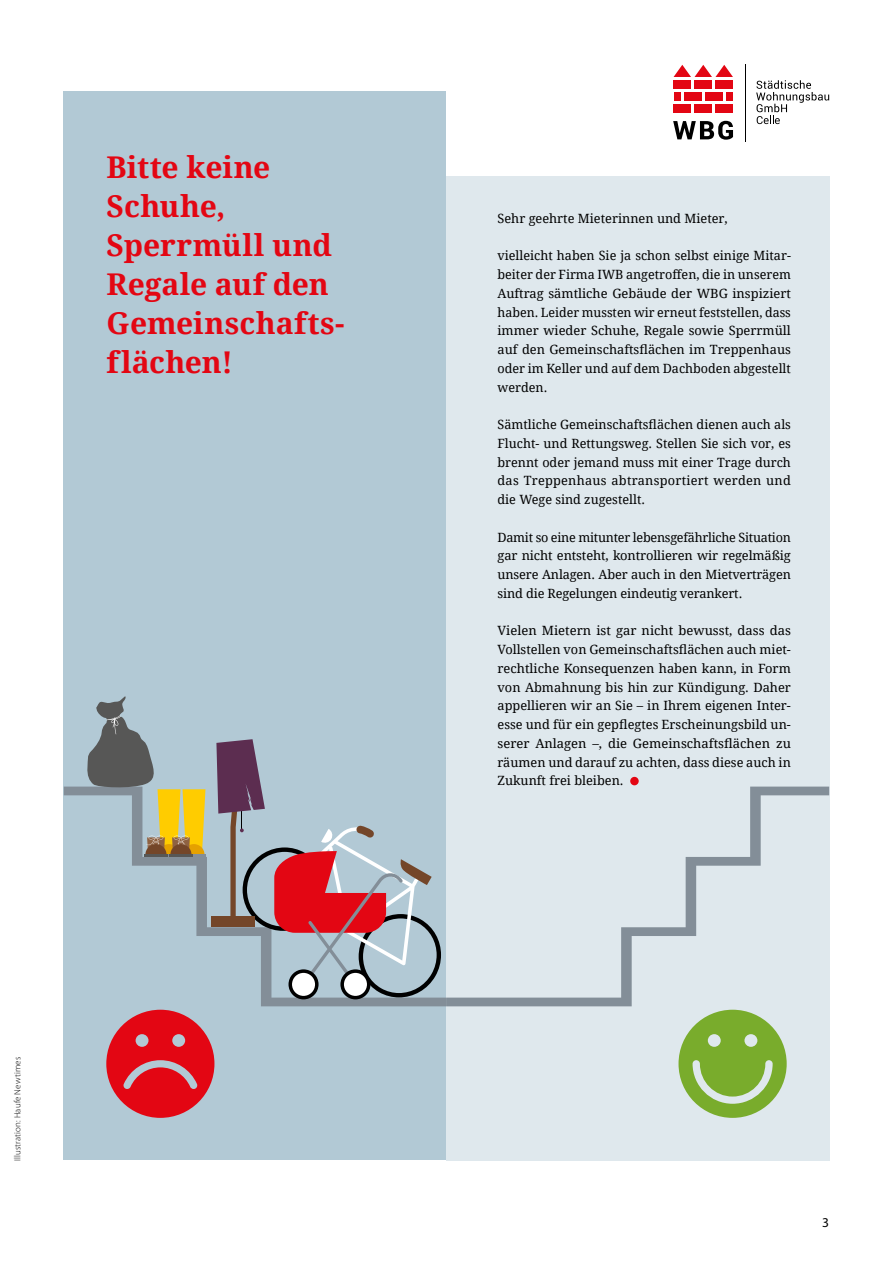
<style>
.page{position:relative;width:893px;height:1263px;background:#fff}
.page>*{position:absolute;margin:0;border:0;box-sizing:border-box;transform-origin:0 0}
.t1{font:700 30px/39px "Droid Serif";color:#e30613}
.t2{font:13.5px "Myriad Pro";color:#000}
.t3{font:12.75px/18.8px "Droid Serif";color:#000;text-align:justify}
.t4{font:300 9px "Myriad Pro";letter-spacing:.015em;color:#000}
</style>
<div class="page">
<div style="left:64px;top:91px;width:382px;height:1069px;background:#b2c9d5"></div>
<svg style="left:64px;top:786px;width:382px;height:220px"></svg>
<div style="left:446px;top:176px;width:383px;height:984px;background:#dfe8ed"></div>
<svg style="left:446px;top:786px;width:383px;height:220px"></svg>
<div style="left:211px;top:917px;width:44px;height:10px;background:#744629"></div>
<svg style="left:216px;top:739px;width:225px;height:260px"></svg>
<hr style="left:157px;top:854px;width:24px;height:3px;background:#838e98">
<hr style="left:182px;top:854px;width:23px;height:3px;background:#838e98">
<hr style="left:144px;top:854px;width:24px;height:3px;background:#575756">
<svg style="left:87px;top:696px;width:118px;height:159px"></svg>
<hr style="left:169px;top:854px;width:23px;height:3px;background:#575756">
<div style="left:674px;top:80px;width:17px;height:9px;background:#e30613"></div>
<div style="left:694px;top:80px;width:18px;height:9px;background:#e30613"></div>
<div style="left:715px;top:80px;width:18px;height:9px;background:#e30613"></div>
<div style="left:674px;top:104px;width:17px;height:8px;background:#e30613"></div>
<div style="left:694px;top:104px;width:18px;height:8px;background:#e30613"></div>
<div style="left:715px;top:104px;width:18px;height:8px;background:#e30613"></div>
<div style="left:684px;top:92px;width:17px;height:8px;background:#e30613"></div>
<div style="left:674px;top:92px;width:7px;height:8px;background:#e30613"></div>
<div style="left:705px;top:92px;width:17px;height:8px;background:#e30613"></div>
<div style="left:726px;top:92px;width:7px;height:8px;background:#e30613"></div>
<svg style="left:674px;top:65px;width:59px;height:12px"></svg>
<svg style="left:673px;top:121px;width:60px;height:19px"></svg>
<hr style="left:745px;top:64px;width:1px;height:77px;background:#000">
<svg style="left:756px;top:80px;width:73px;height:44px"></svg>
<div style="left:630px;top:777px;width:9px;height:8px;background:#e30613;border-radius:50%"></div>
<svg style="left:106px;top:1010px;width:108px;height:108px"></svg>
<svg style="left:678px;top:1010px;width:109px;height:108px"></svg>
<h1 class="t1" style="left:107px;top:147px;width:239px">Bitte keine<br>Schuhe,<br>Sperrmüll und<br>Regale auf den<br>Gemeinschafts&shy;flächen!</h1>
<p class="t4" style="left:12px;top:1161px;width:105px;rotate:-90deg">Illustration: Haufe Newtimes</p>
<p class="t3" style="left:497px;top:208px;width:232px">Sehr geehrte Mieterinnen und Mieter,</p>
<p class="t3" style="left:497px;top:246px;width:295px">vielleicht haben Sie ja schon selbst einige Mitar&shy;beiter der Firma IWB angetroffen, die in unserem Auftrag sämtliche Gebäude der WBG inspiziert haben. Leider mussten wir erneut feststellen, dass immer wieder Schuhe, Regale sowie Sperrmüll auf den Gemeinschaftsflächen im Treppenhaus oder im Keller und auf dem Dachboden abgestellt werden.</p>
<p class="t3" style="left:497px;top:415px;width:295px">Sämtliche Gemeinschaftsflächen dienen auch als Flucht- und Rettungsweg. Stellen Sie sich vor, es brennt oder jemand muss mit einer Trage durch das Treppenhaus abtransportiert werden und die Wege sind zugestellt.</p>
<p class="t3" style="left:497px;top:527px;width:295px">Damit so eine mitunter lebensgefährliche Situation gar nicht entsteht, kontrollieren wir regelmäßig unsere Anlagen. Aber auch in den Mietverträgen sind die Regelungen eindeutig verankert.</p>
<p class="t3" style="left:497px;top:621px;width:295px">Vielen Mietern ist gar nicht bewusst, dass das Vollstellen von Gemeinschaftsflächen auch miet&shy;rechtliche Konsequenzen haben kann, in Form von Abmahnung bis hin zur Kündigung. Daher appellieren wir an Sie – in Ihrem eigenen Inter&shy;esse und für ein gepflegtes Erscheinungsbild un&shy;serer Anlagen –, die Gemeinschaftsflächen zu räumen und darauf zu achten, dass diese auch in Zukunft frei bleiben.</p>
<p class="t2" style="left:822px;top:1214px;width:8px">3</p>
</div>
